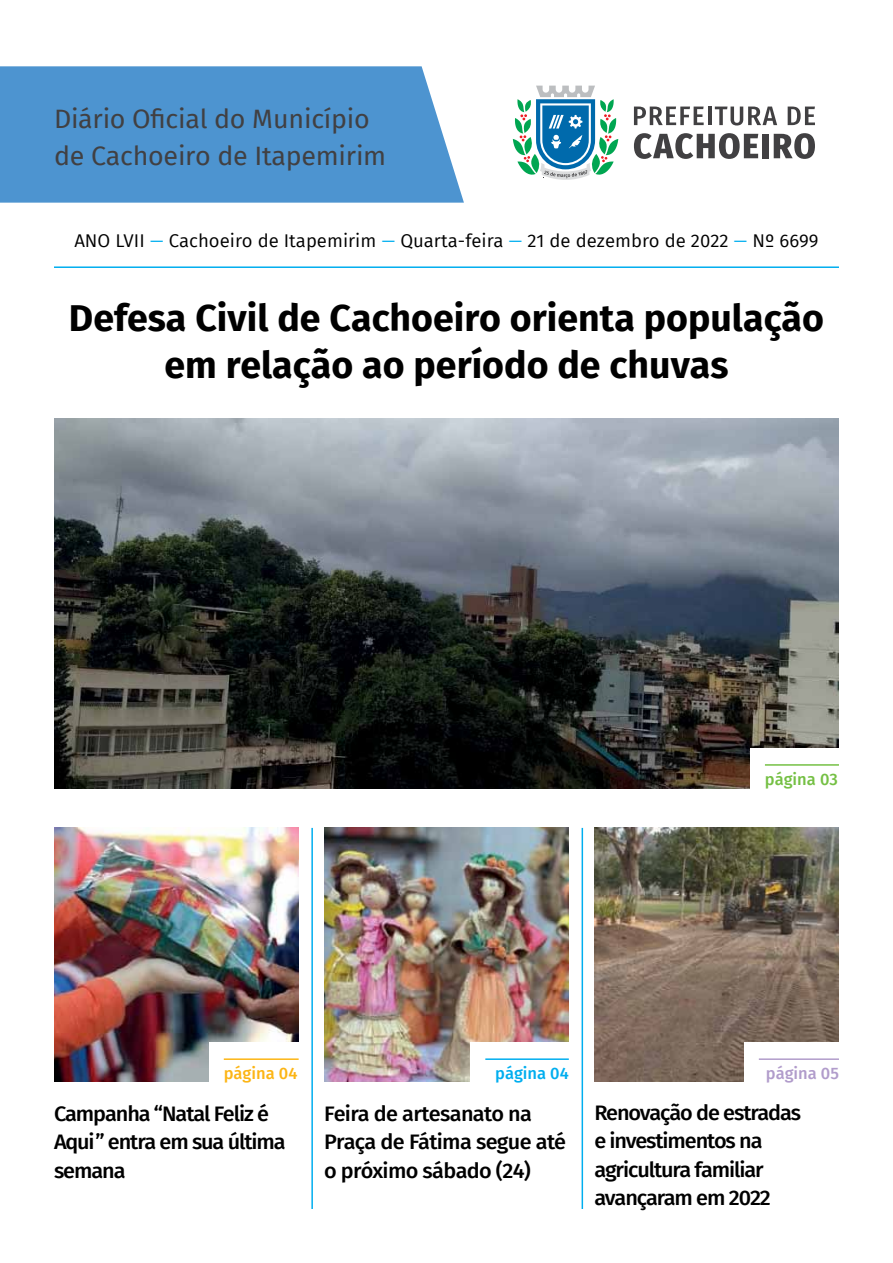
<style>
.page{position:relative;width:893px;height:1263px;background:#fff}
.page>*{position:absolute;margin:0;border:0;box-sizing:border-box;transform-origin:0 0}
.t1{font:700 37.5px/46.5px "Fira Sans";color:#000;text-align:center}
.t2{font:25.95px/37.5px "Fira Sans";letter-spacing:-.01em;color:#414042}
.t3{font:500 21px/28.5px "Fira Sans";letter-spacing:-.05em;color:#000}
.t4{font:500 21px/28.5px "Fira Sans";letter-spacing:-.03em;color:#000}
.t5{font:18px "Fira Sans";color:#000}
.t6{font:500 16.5px "Fira Sans";color:#75c044}
.t7{font:500 16.5px "Fira Sans";color:#fcb515}
.t8{font:500 16.5px "Fira Sans";color:#00aeef}
.t9{font:500 16.5px "Fira Sans";color:#b19ccb}
.s1{color:#00aeef}
</style>
<div class="page">
<div style="left:0;top:66px;width:464px;height:137px;background:#4d94d0"></div>
<svg style="left:513px;top:86px;width:105px;height:94px"></svg>
<svg style="left:634px;top:107px;width:70px;height:18px"></svg>
<hr style="left:708px;top:107px;width:3px;height:18px;background:#414042">
<svg style="left:715px;top:107px;width:62px;height:19px"></svg>
<svg style="left:788px;top:107px;width:27px;height:18px"></svg>
<svg style="left:634px;top:133px;width:124px;height:26px"></svg>
<div style="left:762px;top:134px;width:7px;height:24px;background:#414042"></div>
<svg style="left:774px;top:133px;width:41px;height:26px"></svg>
<hr style="left:54px;top:266px;width:785px;height:2px;background:#00aeef">
<img style="left:54px;top:418px;width:785px;height:371px">
<div style="left:750px;top:748px;width:102px;height:41px;background:#fff"></div>
<hr style="left:765px;top:764px;width:74px;height:2px;background:#75c044">
<img style="left:594px;top:828px;width:245px;height:253px">
<img style="left:54px;top:828px;width:245px;height:253px">
<img style="left:324px;top:828px;width:245px;height:253px">
<div style="left:209px;top:1042px;width:102px;height:41px;background:#fff"></div>
<hr style="left:224px;top:1058px;width:75px;height:2px;background:#fcb515">
<div style="left:470px;top:1042px;width:112px;height:41px;background:#fff"></div>
<hr style="left:485px;top:1058px;width:84px;height:2px;background:#00aeef">
<hr style="left:311px;top:828px;width:2px;height:381px;background:#00aeef">
<hr style="left:582px;top:828px;width:1px;height:381px;background:#00aeef">
<div style="left:744px;top:1042px;width:108px;height:41px;background:#fff"></div>
<hr style="left:759px;top:1058px;width:80px;height:2px;background:#b19ccb">
<p class="t2" style="left:54px;top:99px;width:334px">Diário Oficial do Município de Cachoeiro de Itapemirim</p>
<p class="t5" style="left:74px;top:227px;width:746px">ANO LVII <span class="s1">–</span> Cachoeiro de Itapemirim <span class="s1">–</span> Quarta-feira <span class="s1">–</span> 21 de dezembro de 2022 <span class="s1">–</span> Nº 6699</p>
<h1 class="t1" style="left:69px;top:292px;width:757px">Defesa Civil de Cachoeiro orienta população em relação ao período de chuvas</h1>
<p class="t6" style="left:765px;top:766px;width:74px">página 03</p>
<p class="t7" style="left:224px;top:1060px;width:75px">página 04</p>
<p class="t3" style="left:54px;top:1098px;width:233px">Campanha “Natal Feliz é<br>Aqui” entra em sua última semana</p>
<p class="t8" style="left:495px;top:1060px;width:75px">página 04</p>
<p class="t9" style="left:766px;top:1060px;width:75px">página 05</p>
<p class="t4" style="left:324px;top:1098px;width:244px">Feira de artesanato na<br>Praça de Fátima segue até o próximo sábado (24)</p>
<p class="t3" style="left:594px;top:1097px;width:208px">Renovação de estradas e investimentos na agricultura familiar avançaram em 2022</p>
</div>
